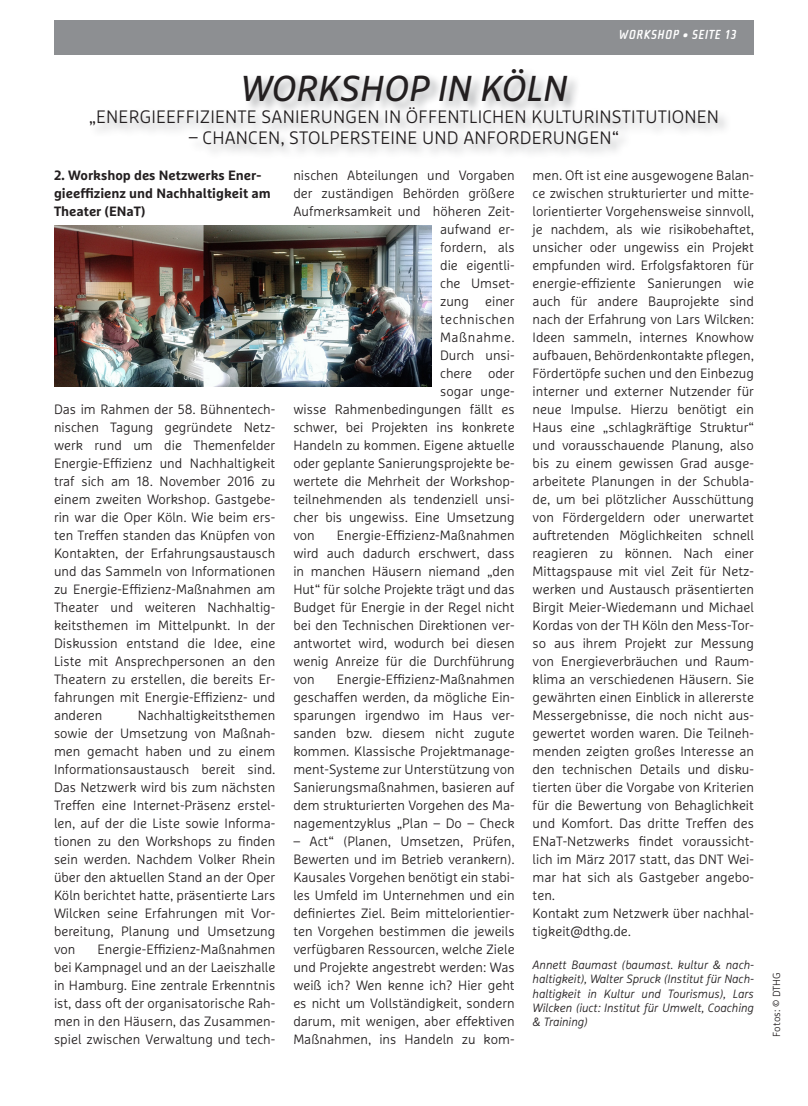
<style>
.page{position:relative;width:808px;height:1106px;background:#fff}
.page>*{position:absolute;margin:0;border:0;box-sizing:border-box;transform-origin:0 0}
.Überschrift_Unterzei{font:italic 36px "Marselis Pro";letter-spacing:.01em;color:#231f20}
.Überschrift_Unterzei-2{font:300 18px "Marselis Pro";letter-spacing:.01em;color:#231f20}
.normaler_Text{font:300 13.5px/18px "Marselis Pro";color:#231f20;text-align:justify}
.normaler_Text-2{font:700 13.5px/18px "Marselis Pro";color:#231f20}
.Rubrikentitel_rechts{font:italic 700 13.5px "Cholla Sans OT";letter-spacing:.04em;color:#fff}
.normaler_Text-3{font:300 13.5px "Marselis Pro";letter-spacing:.03em;color:#231f20}
.normaler_Text-4{font:300 13.5px "Marselis Pro";letter-spacing:.04em;color:#231f20}
.Autor{font:italic 300 12px/14.4px "Marselis Pro";color:#231f20;text-align:justify}
.t1{font:300 10.2px "Marselis Pro";color:#231f20}
</style>
<div class="page">
<div style="left:88px;top:68px;width:643px;height:92px;background:#8d8f92;opacity:.75"></div>
<div style="left:54px;top:20px;width:700px;height:34px;background:#8d8f92"></div>
<img style="left:54px;top:225px;width:378px;height:162px">
<p class="Rubrikentitel_rechts" style="left:619px;top:27px;width:120px">WORKSHOP • SEITE 13</p>
<p class="Überschrift_Unterzei" style="left:241px;top:67px;width:328px">WORKSHOP IN KÖLN</p>
<p class="Überschrift_Unterzei-2" style="left:89px;top:106px;width:632px">„ENERGIEEFFIZIENTE SANIERUNGEN IN ÖFFENTLICHEN KULTURINSTITUTIONEN</p>
<p class="Überschrift_Unterzei-2" style="left:189px;top:127px;width:432px">– CHANCEN, STOLPERSTEINE UND ANFORDERUNGEN“</p>
<p class="normaler_Text-2" style="left:54px;top:166px;width:218px">2. Workshop des Netzwerks Ener&shy;gieeffizienz und Nachhaltigkeit am<br>Theater (ENaT)</p>
<p class="normaler_Text" style="left:533px;top:166px;width:223px">men. Oft ist eine ausgewogene Balan&shy;ce zwischen strukturierter und mitte&shy;lorientierter Vorgehensweise sinnvoll, je nachdem, als wie risikobehaftet, unsicher oder ungewiss ein Projekt empfunden wird. Erfolgsfaktoren für energie-effiziente Sanierungen wie auch für andere Bauprojekte sind nach der Erfahrung von Lars Wilcken:<br>Ideen sammeln, internes Knowhow aufbauen, Behördenkontakte pflegen, Fördertöpfe suchen und den Einbezug interner und externer Nutzender für neue Impulse. Hierzu benötigt ein Haus eine „schlagkräftige Struktur“ und vorausschauende Planung, also bis zu einem gewissen Grad ausge&shy;arbeitete Planungen in der Schubla&shy;de, um bei plötzlicher Ausschüttung von Fördergeldern oder unerwartet auftretenden Möglichkeiten schnell reagieren zu können. Nach einer Mittagspause mit viel Zeit für Netz&shy;werken und Austausch präsentierten Birgit Meier-Wiedemann und Michael Kordas von der TH Köln den Mess-Tor&shy;so aus ihrem Projekt zur Messung von Energieverbräuchen und Raum&shy;klima an verschiedenen Häusern. Sie gewährten einen Einblick in allererste Messergebnisse, die noch nicht aus&shy;gewertet worden waren. Die Teilneh&shy;menden zeigten großes Interesse an den technischen Details und disku&shy;tierten über die Vorgabe von Kriterien für die Bewertung von Behaglichkeit und Komfort. Das dritte Treffen des ENaT-Netzwerks findet voraussicht&shy;lich im März 2017 statt, das DNT Wei&shy;mar hat sich als Gastgeber angebo&shy;ten.</p>
<p class="normaler_Text" style="left:533px;top:904px;width:223px">Kontakt zum Netzwerk über nachhal&shy;tigkeit@dthg.de.</p>
<p class="Autor" style="left:533px;top:957px;width:223px">Annett Baumast (baumast. kultur &amp; nach&shy;haltigkeit), Walter Spruck (Institut für Nach&shy;haltigkeit in Kultur und Tourismus), Lars Wilcken (iuct: Institut für Umwelt, Coaching &amp; Training)</p>
<p class="normaler_Text" style="left:293px;top:166px;width:223px">nischen Abteilungen und Vorgaben</p>
<p class="normaler_Text" style="left:293px;top:184px;width:223px">der zuständigen Behörden größere</p>
<p class="normaler_Text" style="left:293px;top:202px;width:223px">Aufmerksamkeit und höheren Zeit-</p>
<p class="normaler_Text" style="left:440px;top:220px;width:76px">aufwand er-</p>
<p class="normaler_Text" style="left:440px;top:238px;width:76px">fordern, als</p>
<p class="normaler_Text" style="left:440px;top:256px;width:76px">die eigentli-</p>
<p class="normaler_Text" style="left:440px;top:274px;width:76px">che Umset-</p>
<p class="normaler_Text" style="left:440px;top:292px;width:76px">zung einer</p>
<p class="normaler_Text-3" style="left:440px;top:311px;width:76px">technischen</p>
<p class="normaler_Text-4" style="left:440px;top:329px;width:76px">Maßnahme.</p>
<p class="normaler_Text" style="left:440px;top:346px;width:76px">Durch unsi-</p>
<p class="normaler_Text" style="left:440px;top:364px;width:76px">chere oder</p>
<p class="normaler_Text" style="left:440px;top:382px;width:76px">sogar unge-</p>
<p class="normaler_Text" style="left:293px;top:400px;width:223px">wisse Rahmenbedingungen fällt es</p>
<p class="normaler_Text" style="left:293px;top:418px;width:223px">schwer, bei Projekten ins konkrete</p>
<p class="normaler_Text" style="left:293px;top:436px;width:223px">Handeln zu kommen. Eigene aktuelle</p>
<p class="normaler_Text" style="left:293px;top:454px;width:223px">oder geplante Sanierungsprojekte be-</p>
<p class="normaler_Text" style="left:293px;top:472px;width:223px">wertete die Mehrheit der Workshop-</p>
<p class="normaler_Text" style="left:293px;top:490px;width:223px">teilnehmenden als tendenziell unsi-</p>
<p class="normaler_Text" style="left:293px;top:508px;width:223px">cher bis ungewiss. Eine Umsetzung</p>
<p class="normaler_Text" style="left:293px;top:526px;width:23px">von</p>
<p class="normaler_Text" style="left:54px;top:400px;width:223px">Das im Rahmen der 58. Bühnentech&shy;nischen Tagung gegründete Netz&shy;werk rund um die Themenfelder Energie-Effizienz und Nachhaltigkeit traf sich am 18. November 2016 zu einem zweiten Workshop. Gastgebe&shy;rin war die Oper Köln. Wie beim ers&shy;ten Treffen standen das Knüpfen von Kontakten, der Erfahrungsaustausch und das Sammeln von Informationen zu Energie-Effizienz-Maßnahmen am Theater und weiteren Nachhaltig&shy;keitsthemen im Mittelpunkt. In der Diskussion entstand die Idee, eine Liste mit Ansprechpersonen an den Theatern zu erstellen, die bereits Er&shy;fahrungen mit Energie-Effizienz- und anderen</p>
<p class="normaler_Text" style="left:293px;top:526px;width:223px;text-indent:44px">Energie-Effizienz-Maßnahmen wird auch dadurch erschwert, dass in manchen Häusern niemand „den Hut“ für solche Projekte trägt und das Budget für Energie in der Regel nicht bei den Technischen Direktionen ver&shy;antwortet wird, wodurch bei diesen wenig Anreize für die Durchführung von</p>
<p class="normaler_Text" style="left:293px;top:670px;width:223px;text-indent:44px">Energie-Effizienz-Maßnahmen geschaffen werden, da mögliche Ein&shy;sparungen irgendwo im Haus ver&shy;sanden bzw. diesem nicht zugute kommen. Klassische Projektmanage&shy;ment-Systeme zur Unterstützung von Sanierungsmaßnahmen, basieren auf dem strukturierten Vorgehen des Ma&shy;nagementzyklus „Plan – Do – Check</p>
<p class="normaler_Text" style="left:293px;top:832px;width:223px">– Act“ (Planen, Umsetzen, Prüfen, Bewerten und im Betrieb verankern).<br>Kausales Vorgehen benötigt ein stabi&shy;les Umfeld im Unternehmen und ein definiertes Ziel. Beim mittelorientier&shy;ten Vorgehen bestimmen die jeweils verfügbaren Ressourcen, welche Ziele und Projekte angestrebt werden: Was weiß ich? Wen kenne ich? Hier geht es nicht um Vollständigkeit, sondern darum, mit wenigen, aber effektiven Maßnahmen, ins Handeln zu kom-</p>
<p class="normaler_Text" style="left:54px;top:706px;width:223px;text-indent:84px">Nachhaltigkeitsthemen sowie der Umsetzung von Maßnah&shy;men gemacht haben und zu einem Informationsaustausch bereit sind.<br>Das Netzwerk wird bis zum nächsten Treffen eine Internet-Präsenz erstel&shy;len, auf der die Liste sowie Informa&shy;tionen zu den Workshops zu finden sein werden. Nachdem Volker Rhein über den aktuellen Stand an der Oper Köln berichtet hatte, präsentierte Lars Wilcken seine Erfahrungen mit Vor&shy;bereitung, Planung und Umsetzung von</p>
<p class="normaler_Text" style="left:54px;top:940px;width:223px;text-indent:44px">Energie-Effizienz-Maßnahmen bei Kampnagel und an der Laeiszhalle in Hamburg. Eine zentrale Erkenntnis ist, dass oft der organisatorische Rah&shy;men in den Häusern, das Zusammen&shy;spiel zwischen Verwaltung und tech-</p>
<p class="t1" style="left:770px;top:1036px;width:66px;rotate:-90deg">Fotos: © DTHG</p>
</div>
